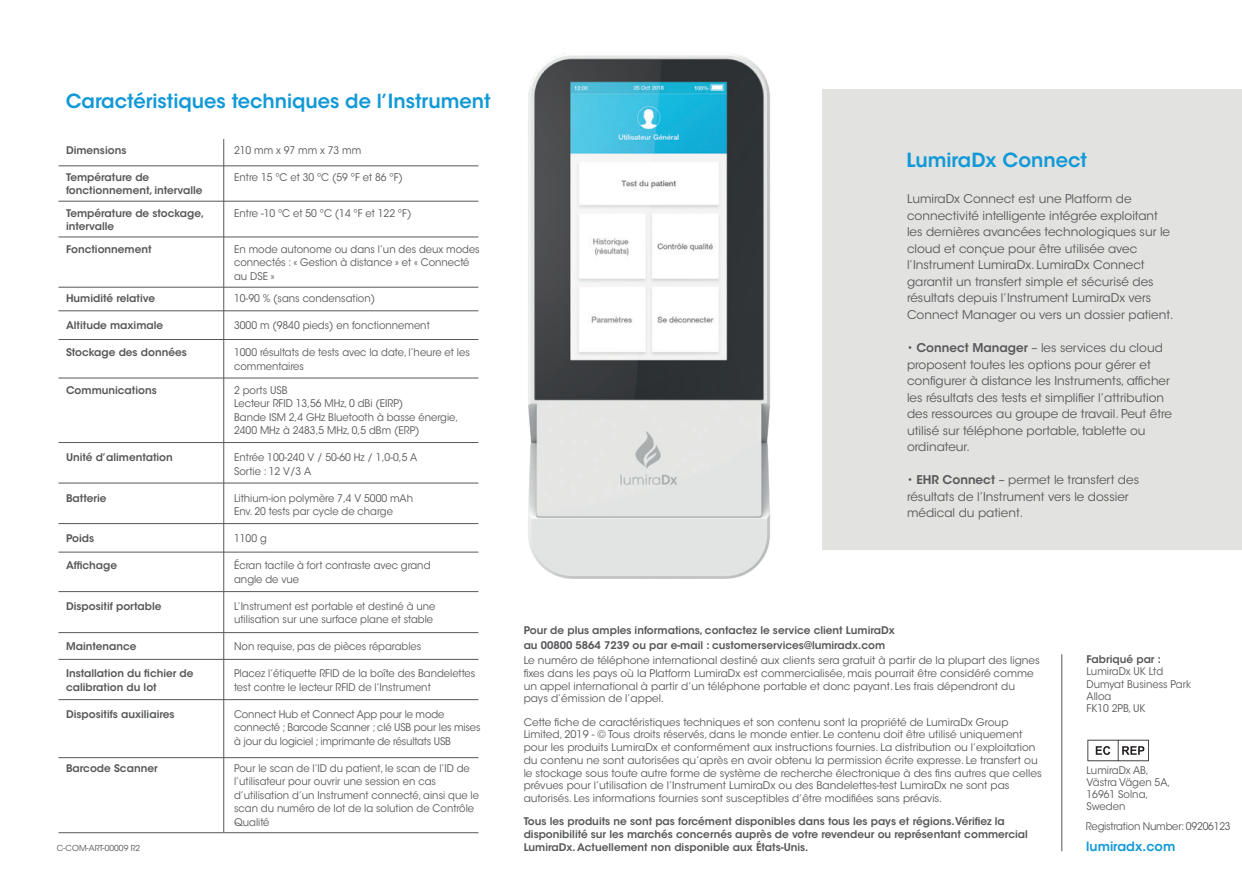
<style>
.page{position:relative;width:1242px;height:872px;background:#fff}
.page>*{position:absolute;margin:0;border:0;box-sizing:border-box;transform-origin:0 0}
.t1{font:600 19.35px "ITC Avant Garde Std";color:#1199d7}
.t2{font:600 12.75px "ITC Avant Garde Std";color:#1199d7}
.t3{font:12px/16.5px "ITC Avant Garde Std";color:#57585a}
.t4{font:10.5px/13.5px "ITC Avant Garde Std";color:#57585a;scale:.95 1}
.t5{font:10.5px/12.8px "ITC Avant Garde Std";color:#57585a}
.t6{font:600 10.5px/13.5px "ITC Avant Garde Std";color:#57585a}
.t7{font:10.5px "ITC Avant Garde Std";letter-spacing:-.02em;color:#57585a;scale:.95 1}
.t8{font:8.25px "ITC Avant Garde Std";color:#57585a}
.s1{font-weight:600}
</style>
<div class="page">
<div style="left:822px;top:89px;width:420px;height:461px;background:#e2e2e0"></div>
<hr style="left:58px;top:166px;width:420px;height:1px;background:#57585a">
<hr style="left:58px;top:287px;width:420px;height:1px;background:#57585a">
<hr style="left:58px;top:523px;width:420px;height:1px;background:#57585a">
<hr style="left:58px;top:552px;width:420px;height:1px;background:#57585a">
<hr style="left:58px;top:201px;width:420px;height:1px;background:#57585a">
<hr style="left:58px;top:237px;width:420px;height:1px;background:#57585a">
<hr style="left:58px;top:310px;width:420px;height:1px;background:#57585a">
<hr style="left:58px;top:339px;width:420px;height:1px;background:#57585a">
<hr style="left:58px;top:378px;width:420px;height:1px;background:#57585a">
<hr style="left:58px;top:442px;width:420px;height:1px;background:#57585a">
<hr style="left:58px;top:483px;width:420px;height:1px;background:#57585a">
<hr style="left:58px;top:591px;width:420px;height:1px;background:#57585a">
<hr style="left:58px;top:632px;width:420px;height:1px;background:#57585a">
<hr style="left:58px;top:659px;width:420px;height:1px;background:#57585a">
<hr style="left:58px;top:699px;width:420px;height:1px;background:#57585a">
<hr style="left:58px;top:757px;width:420px;height:1px;background:#57585a">
<hr style="left:58px;top:832px;width:420px;height:1px;background:#57585a">
<hr style="left:223px;top:139px;width:1px;height:693px;background:#57585a">
<hr style="left:1061px;top:654px;width:1px;height:197px;background:#57585a">
<svg style="left:1087px;top:739px;width:61px;height:22px"></svg>
<img style="left:283px;top:52px;width:487px;height:608px">
<h1 class="t1" style="left:66px;top:89px;width:426px">Caractéristiques techniques de l’Instrument</h1>
<p class="t6" style="left:66px;top:143px;width:62px">Dimensions</p>
<p class="t6" style="left:66px;top:170px;width:138px">Température de fonctionnement, intervalle</p>
<p class="t6" style="left:66px;top:206px;width:140px">Température de stockage, intervalle</p>
<p class="t6" style="left:66px;top:242px;width:87px">Fonctionnement</p>
<p class="t6" style="left:66px;top:291px;width:90px">Humidité relative</p>
<p class="t6" style="left:66px;top:318px;width:99px">Altitude maximale</p>
<p class="t6" style="left:66px;top:345px;width:122px">Stockage des données</p>
<p class="t6" style="left:66px;top:383px;width:92px">Communications</p>
<p class="t6" style="left:66px;top:450px;width:108px">Unité d’alimentation</p>
<p class="t6" style="left:66px;top:491px;width:42px">Batterie</p>
<p class="t6" style="left:66px;top:531px;width:30px">Poids</p>
<p class="t6" style="left:66px;top:558px;width:53px">Affichage</p>
<p class="t6" style="left:66px;top:599px;width:97px">Dispositif portable</p>
<p class="t6" style="left:66px;top:639px;width:72px">Maintenance</p>
<p class="t6" style="left:66px;top:666px;width:129px">Installation du fichier de calibration du lot</p>
<p class="t6" style="left:66px;top:707px;width:110px">Dispositifs auxiliaires</p>
<p class="t6" style="left:66px;top:761px;width:93px">Barcode Scanner</p>
<p class="t8" style="left:57px;top:843px;width:85px">C-COM-ART-00009 R2</p>
<p class="t4" style="left:234px;top:143px;width:135px">210 mm x 97 mm x 73 mm</p>
<p class="t4" style="left:234px;top:170px;width:179px">Entre 15 ºC et 30 ºC (59 ºF et 86 ºF)</p>
<p class="t4" style="left:234px;top:206px;width:188px">Entre -10 ºC et 50 ºC (14 ºF et 122 ºF)</p>
<p class="t4" style="left:234px;top:242px;width:260px">En mode autonome ou dans l’un des deux modes connectés : « Gestion à distance » et « Connecté au DSE »</p>
<p class="t4" style="left:234px;top:292px;width:150px">10-90 % (sans condensation)</p>
<p class="t4" style="left:234px;top:319px;width:207px">3000 m (9840 pieds) en fonctionnement</p>
<p class="t4" style="left:234px;top:346px;width:249px">1000 résultats de tests avec la date, l’heure et les commentaires</p>
<p class="t4" style="left:234px;top:383px;width:237px">2 ports USB<br>Lecteur RFID 13,56 MHz, 0 dBi (EIRP)<br>Bande ISM 2,4 GHz Bluetooth à basse énergie,<br>2400 MHz à 2483,5 MHz, 0,5 dBm (ERP)</p>
<p class="t4" style="left:234px;top:451px;width:194px">Entrée 100-240 V / 50-60 Hz / 1,0-0,5 A<br>Sortie : 12 V/3 A</p>
<p class="t4" style="left:234px;top:491px;width:190px">Lithium-ion polymère 7,4 V 5000 mAh<br>Env. 20 tests par cycle de charge</p>
<p class="t4" style="left:234px;top:532px;width:36px">1100 g</p>
<p class="t4" style="left:234px;top:559px;width:208px">Écran tactile à fort contraste avec grand angle de vue</p>
<p class="t4" style="left:234px;top:599px;width:213px">L’Instrument est portable et destiné à une utilisation sur une surface plane et stable</p>
<p class="t4" style="left:234px;top:640px;width:198px">Non requise, pas de pièces réparables</p>
<p class="t4" style="left:234px;top:667px;width:255px">Placez l’étiquette RFID de la boîte des Bandelettes test contre le lecteur RFID de l’Instrument</p>
<p class="t4" style="left:234px;top:707px;width:261px">Connect Hub et Connect App pour le mode connecté ; Barcode Scanner ; clé USB pour les mises à jour du logiciel ; imprimante de résultats USB</p>
<p class="t4" style="left:234px;top:761px;width:259px">Pour le scan de l’ID du patient, le scan de l’ID de l’utilisateur pour ouvrir une session en cas d’utilisation d’un Instrument connecté, ainsi que le scan du numéro de lot de la solution de Contrôle Qualité</p>
<h1 class="t1" style="left:906px;top:148px;width:182px">LumiraDx Connect</h1>
<p class="t3" style="left:907px;top:191px;width:268px">LumiraDx Connect est une Platform de connectivité intelligente intégrée exploitant les dernières avancées technologiques sur le cloud et conçue pour être utilisée avec l’Instrument LumiraDx. LumiraDx Connect garantit un transfert simple et sécurisé des résultats depuis l’Instrument LumiraDx vers Connect Manager ou vers un dossier patient.</p>
<p class="t3" style="left:907px;top:339px;width:267px">• <span class="s1">Connect Manager</span> – les services du cloud proposent toutes les options pour gérer et configurer à distance les Instruments, afficher les résultats des tests et simplifier l’attribution des ressources au groupe de travail. Peut être utilisé sur téléphone portable, tablette ou ordinateur.</p>
<p class="t3" style="left:907px;top:471px;width:234px">• <span class="s1">EHR Connect</span> – permet le transfert des résultats de l’Instrument vers le dossier médical du patient.</p>
<p class="t6" style="left:523px;top:623px;width:373px;line-height:14.7px">Pour de plus amples informations, contactez le service client LumiraDx au 00800 5864 7239 ou par e-mail : customerservices@lumiradx.com</p>
<p class="t5" style="left:523px;top:654px;width:518px">Le numéro de téléphone international destiné aux clients sera gratuit à partir de la plupart des lignes fixes dans les pays où la Platform LumiraDx est commercialisée, mais pourrait être considéré comme un appel international à partir d’un téléphone portable et donc payant. Les frais dépendront du pays d’émission de l’appel.</p>
<p class="t5" style="left:523px;top:715px;width:519px">Cette fiche de caractéristiques techniques et son contenu sont la propriété de LumiraDx Group Limited, 2019 - © Tous droits réservés, dans le monde entier. Le contenu doit être utilisé uniquement pour les produits LumiraDx et conformément aux instructions fournies. La distribution ou l’exploitation du contenu ne sont autorisées qu’après en avoir obtenu la permission écrite expresse. Le transfert ou le stockage sous toute autre forme de système de recherche électronique à des fins autres que celles prévues pour l’utilisation de l’Instrument LumiraDx ou des Bandelettes-test LumiraDx ne sont pas autorisés. Les informations fournies sont susceptibles d’être modifiées sans préavis.</p>
<p class="t6" style="left:523px;top:815px;width:506px;line-height:12.8px">Tous les produits ne sont pas forcément disponibles dans tous les pays et régions. Vérifiez la disponibilité sur les marchés concernés auprès de votre revendeur ou représentant commercial<br>LumiraDx. Actuellement non disponible aux États-Unis.</p>
<p class="t6" style="left:1086px;top:652px;width:76px">Fabriqué par :</p>
<p class="t4" style="left:1086px;top:665px;width:111px;line-height:12.3px">LumiraDx UK Ltd<br>Dumyat Business Park<br>Alloa<br>FK10 2PB, UK</p>
<p class="t4" style="left:1086px;top:764px;width:90px;line-height:12.3px">LumiraDx AB,<br>Västra Vägen 5A,<br>16961 Solna,<br>Sweden</p>
<p class="t2" style="left:1086px;top:837px;width:91px">lumiradx.com</p>
<p class="t7" style="left:1086px;top:820px;width:154px">Registration Number: 09206123</p>
</div>
